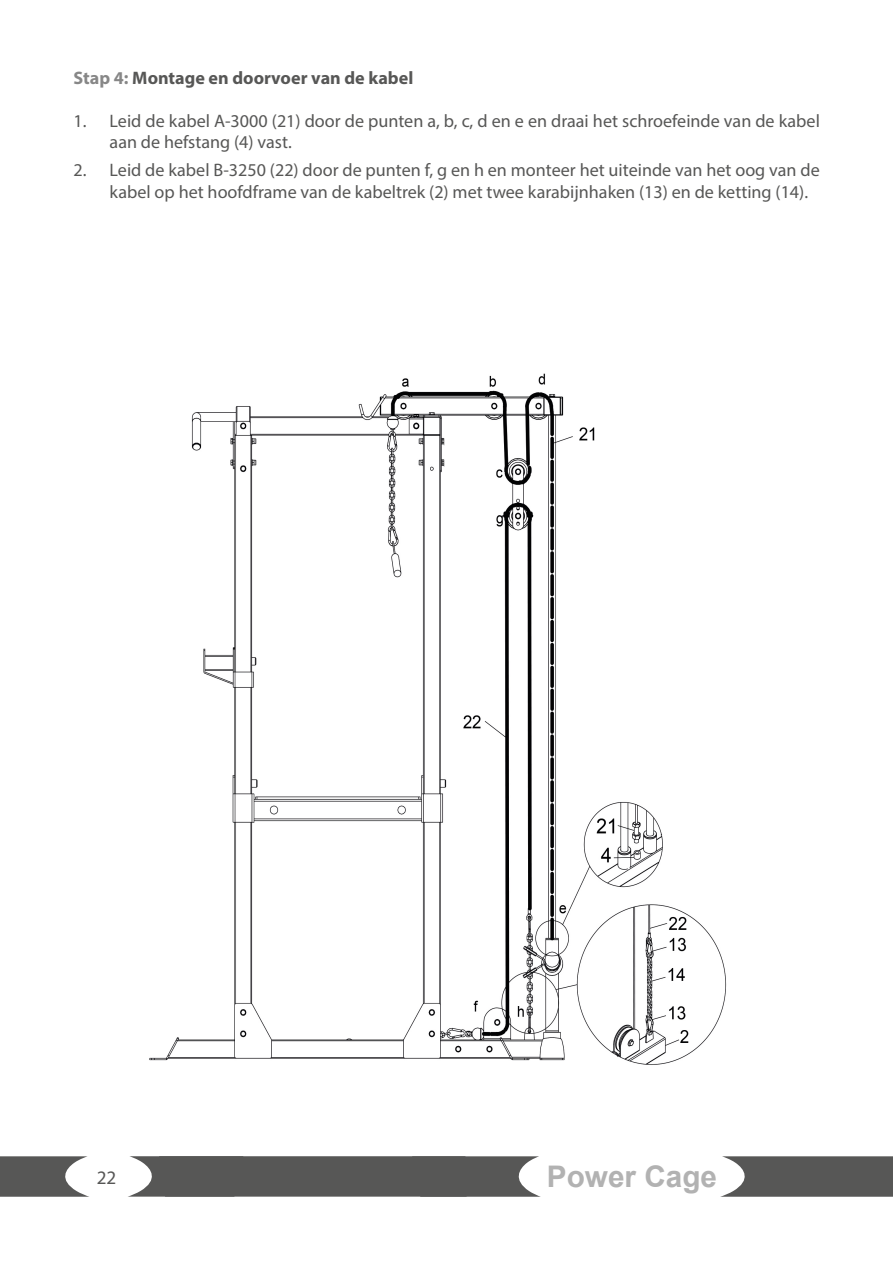
<style>
.page{position:relative;width:893px;height:1263px;background:#fff}
.page>*{position:absolute;margin:0;border:0;box-sizing:border-box;transform-origin:0 0}
.t1{font:700 29.7px "Arial";color:#b2b2b2}
.t2{font:19.05px "Myriad Pro";color:#575756}
.t3{font:18.15px/21.8px "Myriad Pro";color:#575756}
.t4{font:700 18.15px "Myriad Pro";color:#575756}
.s1{color:#878787}
</style>
<div class="page">
<img style="left:149px;top:373px;width:578px;height:692px">
<svg style="left:0;top:1156px;width:89px;height:41px"></svg>
<svg style="left:720px;top:1156px;width:173px;height:41px;background:#6a6a69"></svg>
<svg style="left:128px;top:1156px;width:413px;height:41px;background:#656564"></svg>
<p class="t4" style="left:74px;top:66px;width:341px"><span class="s1">Stap 4:</span> Montage en doorvoer van de kabel</p>
<p class="t3" style="left:110px;top:109px;width:712px;text-indent:-36px">1. Leid de kabel A-3000 (21) door de punten a, b, c, d en e en draai het schroefeinde van de kabel aan de hefstang (4) vast.</p>
<p class="t3" style="left:110px;top:159px;width:712px;text-indent:-36px">2. Leid de kabel B-3250 (22) door de punten f, g en h en monteer het uiteinde van het oog van de kabel op het hoofdframe van de kabeltrek (2) met twee karabijnhaken (13) en de ketting (14).</p>
<p class="t2" style="left:97px;top:1166px;width:21px">22</p>
<h1 class="t1" style="left:547px;top:1155px;width:172px">Power Cage</h1>
</div>
